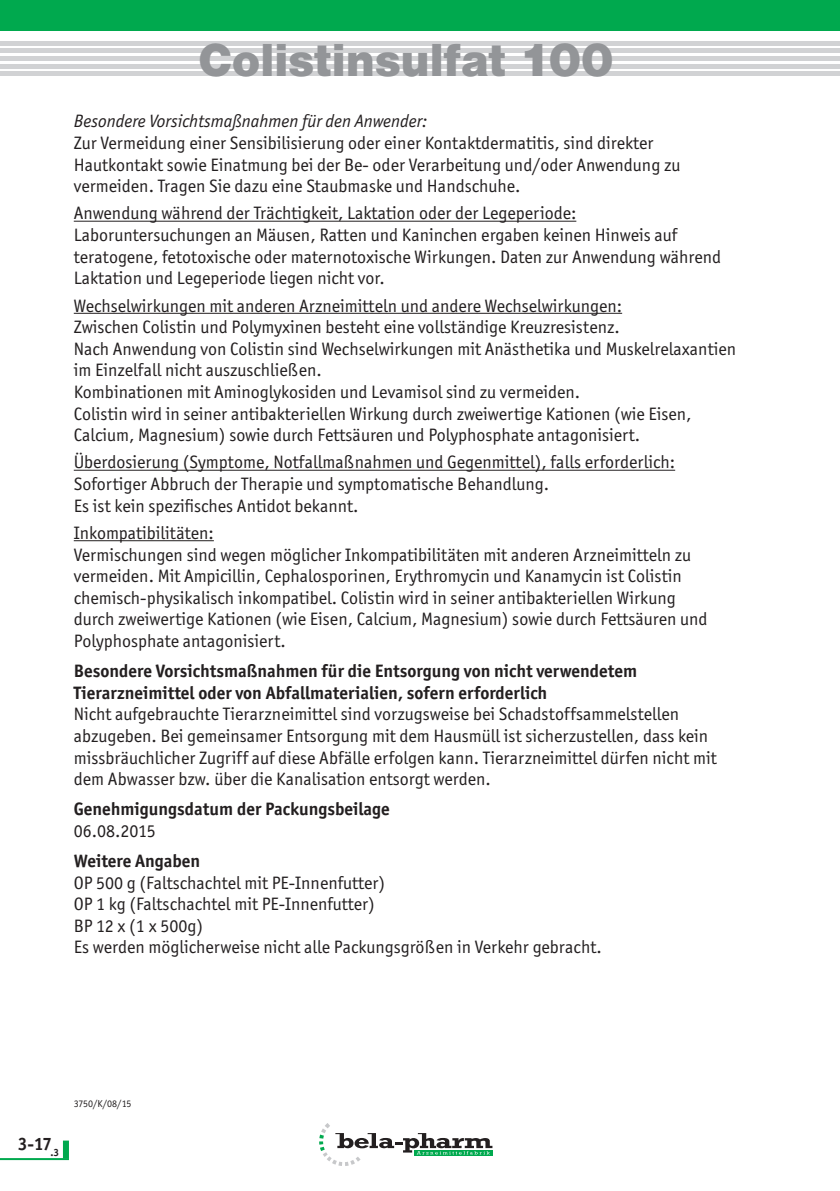
<style>
.page{position:relative;width:840px;height:1191px;background:#fff}
.page>*{position:absolute;margin:0;border:0;box-sizing:border-box;transform-origin:0 0}
.Produktname{font:48px "Nimbus San D Blac";color:#939598}
.Fließtext{font:18px/21.6px "Officina San Itc T";color:#231f20}
.Ü-Absatz{font:700 18px/21.6px "Officina San Itc T";color:#231f20}
.Fließtext-2{font:italic 18px "Officina San Itc T";color:#231f20}
.Fließtext-3{font:10px "Officina San Itc T";letter-spacing:-.02em;color:#231f20}
.s1{font-weight:400}
</style>
<div class="page">
<svg style="left:319px;top:1123px;width:173px;height:43px"></svg>
<div style="left:63px;top:1140px;width:6px;height:18px;background:#00a94e"></div>
<hr style="left:0;top:1158px;width:69px;height:2px;background:#00a94e">
<hr style="left:0;top:41px;width:839px;height:4px;background:#d1d2d4">
<hr style="left:0;top:49px;width:839px;height:4px;background:#d1d2d4">
<hr style="left:0;top:56px;width:839px;height:4px;background:#d1d2d4">
<hr style="left:0;top:64px;width:839px;height:4px;background:#d1d2d4">
<hr style="left:0;top:72px;width:839px;height:4px;background:#d1d2d4">
<div style="left:0;top:0;width:839px;height:31px;background:#00a94e"></div>
<hr style="left:74px;top:221px;width:502px;height:1px;background:#231f20">
<hr style="left:74px;top:313px;width:547px;height:1px;background:#231f20">
<hr style="left:74px;top:470px;width:600px;height:1px;background:#231f20">
<hr style="left:74px;top:540px;width:140px;height:1px;background:#231f20">
<p class="Produktname" style="left:198px;top:32px;width:417px">Colistinsulfat 100</p>
<p class="Fließtext-2" style="left:74px;top:111px;width:355px">Besondere Vorsichtsmaßnahmen für den Anwender:</p>
<p class="Fließtext" style="left:74px;top:132px;width:607px">Zur Vermeidung einer Sensibilisierung oder einer Kontaktdermatitis, sind direkter<br>Hautkontakt sowie Einatmung bei der Be- oder Verarbeitung und/oder Anwendung zu</p>
<p class="Fließtext" style="left:74px;top:175px;width:448px">vermeiden. Tragen Sie dazu eine Staubmaske und Handschuhe.</p>
<p class="Fließtext" style="left:74px;top:202px;width:504px">Anwendung während der Trächtigkeit, Laktation oder der Legeperiode:</p>
<p class="Fließtext" style="left:74px;top:224px;width:648px">Laboruntersuchungen an Mäusen, Ratten und Kaninchen ergaben keinen Hinweis auf teratogene, fetotoxische oder maternotoxische Wirkungen. Daten zur Anwendung während<br>Laktation und Legeperiode liegen nicht vor.</p>
<p class="Fließtext" style="left:74px;top:294px;width:549px">Wechselwirkungen mit anderen Arzneimitteln und andere Wechselwirkungen:</p>
<p class="Fließtext" style="left:74px;top:316px;width:547px">Zwischen Colistin und Polymyxinen besteht eine vollständige Kreuzresistenz.</p>
<p class="Fließtext" style="left:74px;top:338px;width:663px">Nach Anwendung von Colistin sind Wechselwirkungen mit Anästhetika und Muskelrelaxantien im Einzelfall nicht auszuschließen.</p>
<p class="Fließtext" style="left:74px;top:381px;width:507px">Kombinationen mit Aminoglykosiden und Levamisol sind zu vermeiden.</p>
<p class="Fließtext" style="left:74px;top:402px;width:619px">Colistin wird in seiner antibakteriellen Wirkung durch zweiwertige Kationen (wie Eisen,<br>Calcium, Magnesium) sowie durch Fettsäuren und Polyphosphate antagonisiert.</p>
<p class="Fließtext" style="left:74px;top:451px;width:602px">Überdosierung (Symptome, Notfallmaßnahmen und Gegenmittel), falls erforderlich:</p>
<p class="Fließtext" style="left:74px;top:473px;width:476px">Sofortiger Abbruch der Therapie und symptomatische Behandlung.<br>Es ist kein spezifisches Antidot bekannt.</p>
<p class="Fließtext" style="left:74px;top:522px;width:141px">Inkompatibilitäten:</p>
<p class="Fließtext" style="left:74px;top:543px;width:618px">Vermischungen sind wegen möglicher Inkompatibilitäten mit anderen Arzneimitteln zu</p>
<p class="Fließtext" style="left:74px;top:565px;width:635px">vermeiden. Mit Ampicillin, Cephalosporinen, Erythromycin und Kanamycin ist Colistin chemisch-physikalisch inkompatibel. Colistin wird in seiner antibakteriellen Wirkung durch zweiwertige Kationen (wie Eisen, Calcium, Magnesium) sowie durch Fettsäuren und Polyphosphate antagonisiert.</p>
<p class="Ü-Absatz" style="left:74px;top:660px;width:564px">Besondere Vorsichtsmaßnahmen für die Entsorgung von nicht verwendetem<br>Tierarzneimittel oder von Abfallmaterialien, sofern erforderlich</p>
<p class="Fließtext" style="left:74px;top:703px;width:644px">Nicht aufgebrauchte Tierarzneimittel sind vorzugsweise bei Schadstoffsammelstellen abzugeben. Bei gemeinsamer Entsorgung mit dem Hausmüll ist sicherzustellen, dass kein missbräuchlicher Zugriff auf diese Abfälle erfolgen kann. Tierarzneimittel dürfen nicht mit dem Abwasser bzw. über die Kanalisation entsorgt werden.</p>
<p class="Ü-Absatz" style="left:74px;top:798px;width:317px">Genehmigungsdatum der Packungsbeilage<br><span class="s1">06.08.2015</span></p>
<p class="Ü-Absatz" style="left:74px;top:850px;width:128px">Weitere Angaben</p>
<p class="Fließtext" style="left:74px;top:871px;width:313px">OP 500 g (Faltschachtel mit PE-Innenfutter)</p>
<p class="Fließtext" style="left:74px;top:893px;width:302px">OP 1 kg (Faltschachtel mit PE-Innenfutter)<br>BP 12 x (1 x 500g)</p>
<p class="Fließtext" style="left:74px;top:936px;width:529px">Es werden möglicherweise nicht alle Packungsgrößen in Verkehr gebracht.</p>
<p class="Ü-Absatz" style="left:18px;top:1132px;width:43px">3-17<sub>.3</sub></p>
<p class="Fließtext-3" style="left:74px;top:1098px;width:59px">3750/K/08/15</p>
</div>
